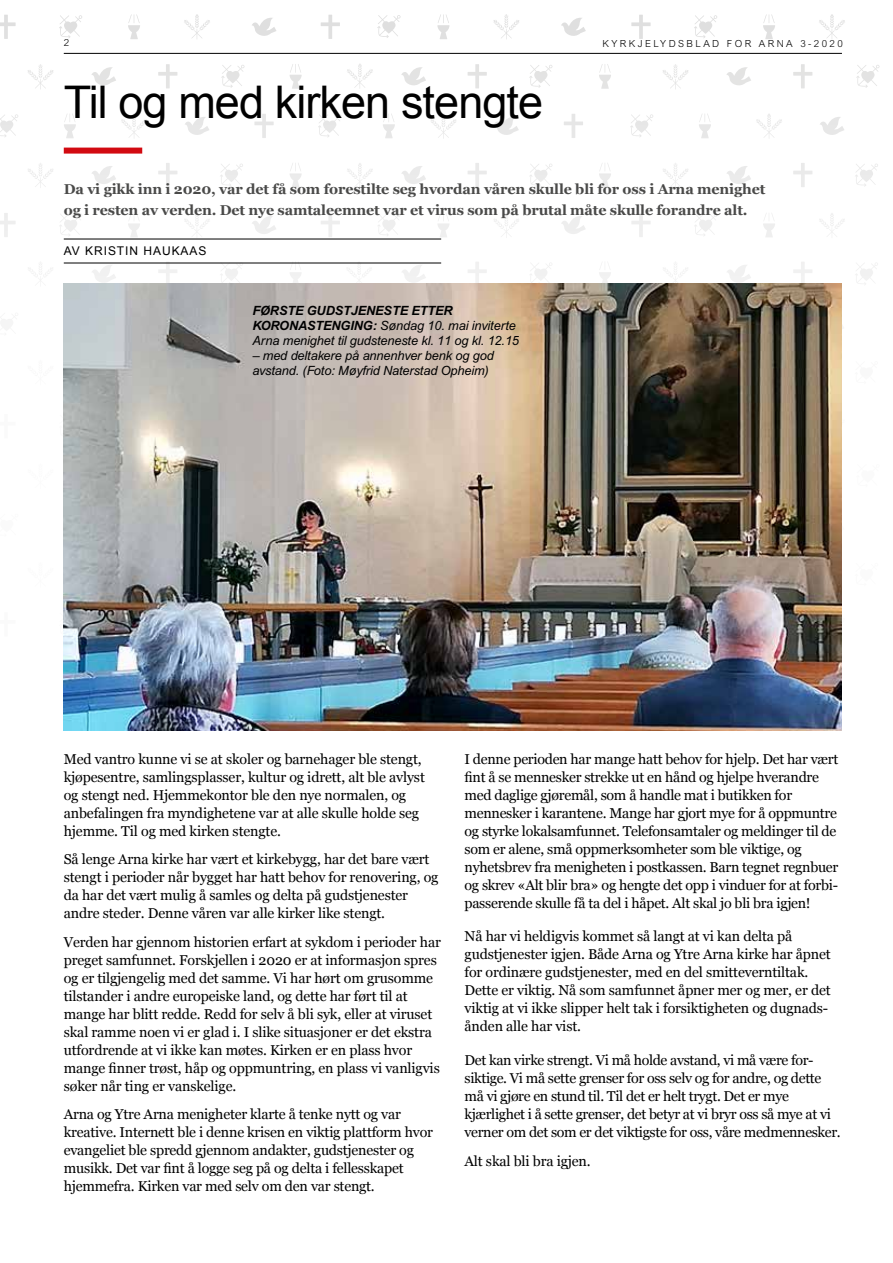
<style>
.page{position:relative;width:893px;height:1263px;background:#fff}
.page>*{position:absolute;margin:0;border:0;box-sizing:border-box;transform-origin:0 0}
.t1{font:45px "Arial";letter-spacing:-.02em;color:#000}
.t2{font:14.25px/18px "Georgia";letter-spacing:-.01em;color:#000}
.t3{font:700 14.25px/21px "Georgia";letter-spacing:-.01em;color:#4a4a49}
.t4{font:italic 12.75px/15px "Arial";letter-spacing:-.01em;color:#000}
.t5{font:12px "Arial";letter-spacing:.08em;color:#000}
.t6{font:300 9.75px "Arial";letter-spacing:.25em;color:#000}
.s1{font-weight:700}
</style>
<div class="page">
<svg style="left:0;top:15px;width:16px;height:24px"></svg>
<svg style="left:128px;top:14px;width:12px;height:25px"></svg>
<svg style="left:321px;top:15px;width:19px;height:24px"></svg>
<svg style="left:158px;top:64px;width:19px;height:24px"></svg>
<svg style="left:290px;top:64px;width:12px;height:25px"></svg>
<svg style="left:254px;top:114px;width:20px;height:24px"></svg>
<svg style="left:383px;top:114px;width:12px;height:24px"></svg>
<svg style="left:64px;top:114px;width:12px;height:24px"></svg>
<svg style="left:158px;top:163px;width:19px;height:24px"></svg>
<svg style="left:290px;top:163px;width:12px;height:24px"></svg>
<svg style="left:0;top:213px;width:16px;height:24px"></svg>
<svg style="left:128px;top:215px;width:12px;height:22px"></svg>
<svg style="left:321px;top:213px;width:19px;height:24px"></svg>
<svg style="left:158px;top:262px;width:19px;height:22px"></svg>
<svg style="left:290px;top:262px;width:12px;height:22px"></svg>
<svg style="left:252px;top:18px;width:24px;height:18px"></svg>
<svg style="left:401px;top:67px;width:25px;height:18px"></svg>
<svg style="left:91px;top:67px;width:25px;height:18px"></svg>
<svg style="left:185px;top:117px;width:24px;height:18px"></svg>
<svg style="left:92px;top:166px;width:24px;height:18px"></svg>
<svg style="left:402px;top:166px;width:24px;height:18px"></svg>
<svg style="left:252px;top:216px;width:24px;height:18px"></svg>
<svg style="left:91px;top:265px;width:25px;height:19px"></svg>
<svg style="left:401px;top:265px;width:25px;height:19px"></svg>
<svg style="left:60px;top:214px;width:22px;height:22px"></svg>
<svg style="left:378px;top:214px;width:22px;height:22px"></svg>
<svg style="left:318px;top:114px;width:23px;height:23px"></svg>
<svg style="left:0;top:114px;width:18px;height:23px"></svg>
<svg style="left:59px;top:15px;width:23px;height:23px"></svg>
<svg style="left:377px;top:15px;width:24px;height:23px"></svg>
<svg style="left:220px;top:262px;width:23px;height:22px"></svg>
<svg style="left:220px;top:164px;width:23px;height:22px"></svg>
<svg style="left:221px;top:65px;width:24px;height:23px"></svg>
<svg style="left:437px;top:14px;width:12px;height:25px"></svg>
<svg style="left:468px;top:64px;width:19px;height:24px"></svg>
<svg style="left:599px;top:64px;width:12px;height:25px"></svg>
<svg style="left:564px;top:114px;width:19px;height:24px"></svg>
<svg style="left:468px;top:163px;width:19px;height:24px"></svg>
<svg style="left:599px;top:163px;width:12px;height:24px"></svg>
<svg style="left:438px;top:213px;width:11px;height:24px"></svg>
<svg style="left:468px;top:262px;width:19px;height:22px"></svg>
<svg style="left:599px;top:272px;width:12px;height:12px"></svg>
<svg style="left:561px;top:18px;width:25px;height:18px"></svg>
<svg style="left:494px;top:117px;width:25px;height:18px"></svg>
<svg style="left:561px;top:216px;width:24px;height:18px"></svg>
<svg style="left:529px;top:263px;width:23px;height:21px"></svg>
<svg style="left:530px;top:164px;width:22px;height:22px"></svg>
<svg style="left:529px;top:65px;width:23px;height:23px"></svg>
<svg style="left:346px;top:262px;width:27px;height:22px"></svg>
<svg style="left:28px;top:264px;width:25px;height:17px"></svg>
<svg style="left:494px;top:213px;width:25px;height:24px"></svg>
<svg style="left:184px;top:213px;width:26px;height:20px"></svg>
<svg style="left:28px;top:163px;width:25px;height:25px"></svg>
<svg style="left:347px;top:163px;width:26px;height:24px"></svg>
<svg style="left:431px;top:114px;width:25px;height:25px"></svg>
<svg style="left:121px;top:114px;width:26px;height:23px"></svg>
<svg style="left:28px;top:64px;width:25px;height:25px"></svg>
<svg style="left:347px;top:64px;width:26px;height:24px"></svg>
<svg style="left:493px;top:14px;width:26px;height:25px"></svg>
<svg style="left:184px;top:14px;width:26px;height:25px"></svg>
<svg style="left:631px;top:15px;width:20px;height:24px"></svg>
<svg style="left:763px;top:14px;width:12px;height:25px"></svg>
<svg style="left:793px;top:64px;width:19px;height:24px"></svg>
<svg style="left:699px;top:114px;width:12px;height:24px"></svg>
<svg style="left:793px;top:163px;width:19px;height:24px"></svg>
<svg style="left:631px;top:213px;width:20px;height:24px"></svg>
<svg style="left:763px;top:215px;width:12px;height:22px"></svg>
<svg style="left:793px;top:262px;width:19px;height:22px"></svg>
<svg style="left:726px;top:67px;width:25px;height:18px"></svg>
<svg style="left:820px;top:117px;width:24px;height:18px"></svg>
<svg style="left:727px;top:166px;width:24px;height:18px"></svg>
<svg style="left:726px;top:265px;width:25px;height:19px"></svg>
<svg style="left:695px;top:214px;width:22px;height:22px"></svg>
<svg style="left:630px;top:114px;width:23px;height:23px"></svg>
<svg style="left:694px;top:15px;width:23px;height:23px"></svg>
<svg style="left:856px;top:263px;width:22px;height:21px"></svg>
<svg style="left:855px;top:164px;width:23px;height:22px"></svg>
<svg style="left:856px;top:65px;width:23px;height:23px"></svg>
<svg style="left:662px;top:264px;width:27px;height:20px"></svg>
<svg style="left:819px;top:213px;width:26px;height:20px"></svg>
<svg style="left:663px;top:163px;width:25px;height:25px"></svg>
<svg style="left:756px;top:114px;width:26px;height:23px"></svg>
<svg style="left:663px;top:64px;width:25px;height:25px"></svg>
<svg style="left:819px;top:14px;width:26px;height:25px"></svg>
<svg style="left:63px;top:613px;width:1px;height:23px"></svg>
<svg style="left:63px;top:415px;width:1px;height:23px"></svg>
<div style="left:64px;top:148px;width:78px;height:6px;background:#d20a11"></div>
<hr style="left:64px;top:239px;width:377px;height:1px;background:#000">
<hr style="left:64px;top:263px;width:377px;height:1px;background:#000">
<img style="left:64px;top:284px;width:778px;height:446px">
<hr style="left:64px;top:53px;width:778px;height:1px;background:#000">
<p class="t6" style="left:64px;top:37px;width:7px">2</p>
<p class="t6" style="left:603px;top:39px;width:242px">KYRKJELYDSBLAD FOR ARNA 3-2020</p>
<h1 class="t1" style="left:64px;top:73px;width:481px">Til og med kirken stengte</h1>
<p class="t3" style="left:64px;top:178px;width:703px">Da vi gikk inn i 2020, var det få som forestilte seg hvordan våren skulle bli for oss i Arna menighet og i resten av verden. Det nye samtaleemnet var et virus som på brutal måte skulle forandre alt.</p>
<p class="t5" style="left:64px;top:243px;width:144px">AV KRISTIN HAUKAAS</p>
<p class="t4" style="left:252px;top:303px;width:268px"><span class="s1">FØRSTE GUDSTJENESTE ETTER<br>KORONASTENGING:</span> Søndag 10. mai inviterte<br>Arna menighet til gudsteneste kl. 11 og kl. 12.15</p>
<p class="t4" style="left:252px;top:348px;width:243px">– med deltakere på annenhver benk og god avstand. (Foto: Møyfrid Naterstad Opheim)</p>
<p class="t2" style="left:64px;top:750px;width:363px">Med vantro kunne vi se at skoler og barnehager ble stengt, kjøpesentre, samlingsplasser, kultur og idrett, alt ble avlyst og stengt ned. Hjemmekontor ble den nye normalen, og anbefalingen fra myndighetene var at alle skulle holde seg hjemme. Til og med kirken stengte.</p>
<p class="t2" style="left:64px;top:850px;width:376px">Så lenge Arna kirke har vært et kirkebygg, har det bare vært stengt i perioder når bygget har hatt behov for renovering, og da har det vært mulig å samles og delta på gudstjenester andre steder. Denne våren var alle kirker like stengt.</p>
<p class="t2" style="left:64px;top:933px;width:379px">Verden har gjennom historien erfart at sykdom i perioder har preget samfunnet. Forskjellen i 2020 er at informasjon spres og er tilgjengelig med det samme. Vi har hørt om grusomme tilstander i andre europeiske land, og dette har ført til at mange har blitt redde. Redd for selv å bli syk, eller at viruset skal ramme noen vi er glad i. I slike situasjoner er det ekstra utfordrende at vi ikke kan møtes. Kirken er en plass hvor mange finner trøst, håp og oppmuntring, en plass vi vanligvis søker når ting er vanskelige.</p>
<p class="t2" style="left:64px;top:1105px;width:371px">Arna og Ytre Arna menigheter klarte å tenke nytt og var kreative. Internett ble i denne krisen en viktig plattform hvor evangeliet ble spredd gjennom andakter, gudstjenester og musikk. Det var fint å logge seg på og delta i fellesskapet hjemmefra. Kirken var med selv om den var stengt.</p>
<p class="t2" style="left:465px;top:750px;width:375px">I denne perioden har mange hatt behov for hjelp. Det har vært fint å se mennesker strekke ut en hånd og hjelpe hverandre med daglige gjøremål, som å handle mat i butikken for mennesker i karantene. Mange har gjort mye for å oppmuntre og styrke lokalsamfunnet. Telefonsamtaler og meldinger til de som er alene, små oppmerksomheter som ble viktige, og nyhetsbrev fra menigheten i postkassen. Barn tegnet regnbuer og skrev «Alt blir bra» og hengte det opp i vinduer for at forbi&shy;passerende skulle få ta del i håpet. Alt skal jo bli bra igjen!</p>
<p class="t2" style="left:465px;top:927px;width:368px">Nå har vi heldigvis kommet så langt at vi kan delta på gudstjenester igjen. Både Arna og Ytre Arna kirke har åpnet for ordinære gudstjenester, med en del smitteverntiltak.<br>Dette er viktig. Nå som samfunnet åpner mer og mer, er det viktig at vi ikke slipper helt tak i forsiktigheten og dugnads&shy;ånden alle har vist.</p>
<p class="t2" style="left:465px;top:1051px;width:378px">Det kan virke strengt. Vi må holde avstand, vi må være for&shy;siktige. Vi må sette grenser for oss selv og for andre, og dette må vi gjøre en stund til. Til det er helt trygt. Det er mye kjærlighet i å sette grenser, det betyr at vi bryr oss så mye at vi verner om det som er det viktigste for oss, våre medmennesker.</p>
<p class="t2" style="left:465px;top:1152px;width:128px">Alt skal bli bra igjen.</p>
</div>
